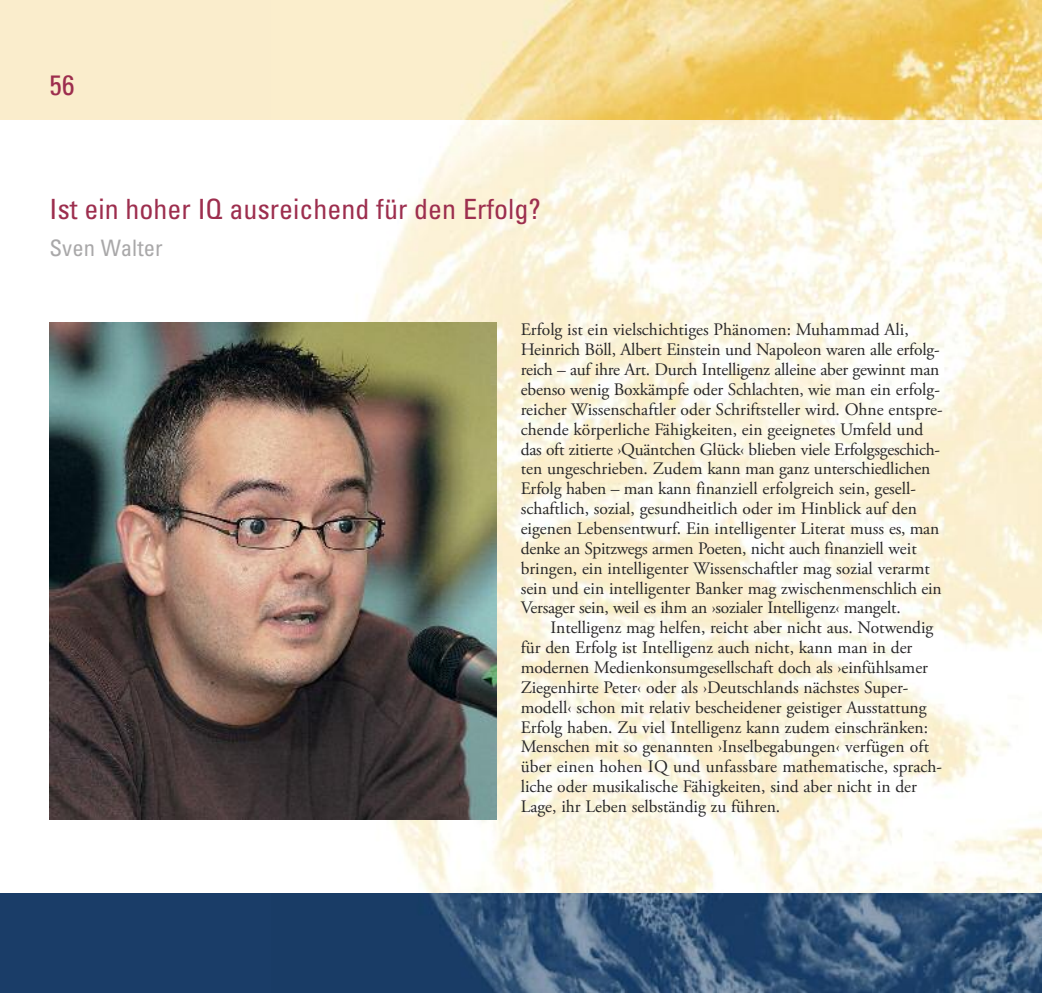
<style>
.page{position:relative;width:1042px;height:993px;background:#fff}
.page>*{position:absolute;margin:0;border:0;box-sizing:border-box;transform-origin:0 0}
.t1{font:condensed 28px "Univers";color:#9d2e4e}
.t2{font:condensed 22.75px "Univers";color:#a9a8a9}
.t3{font:17.5px/19.8px "Adobe Garamond Pro";color:#272627}
</style>
<div class="page">
<img style="left:272px;top:119px;width:770px;height:774px">
<div style="left:0;top:0;width:1042px;height:119px;background:#faedcc"></div>
<img style="left:465px;top:0;width:577px;height:119px">
<div style="left:0;top:893px;width:1042px;height:99px;background:#1a3d68"></div>
<img style="left:430px;top:893px;width:612px;height:99px">
<img style="left:50px;top:322px;width:446px;height:497px">
<h1 class="t1" style="left:50px;top:69px;width:26px">56</h1>
<h1 class="t1" style="left:50px;top:193px;width:493px">Ist ein hoher IQ ausreichend für den Erfolg?</h1>
<h2 class="t2" style="left:50px;top:235px;width:114px">Sven Walter</h2>
<p class="t3" style="left:521px;top:321px;width:423px">Erfolg ist ein vielschichtiges Phänomen: Muhammad Ali, Heinrich Böll, Albert Einstein und Napoleon waren alle erfolg&shy;reich – auf ihre Art. Durch Intelligenz alleine aber gewinnt man ebenso wenig Boxkämpfe oder Schlachten, wie man ein erfolg&shy;reicher Wissenschaftler oder Schriftsteller wird. Ohne entspre&shy;chende körperliche Fähigkeiten, ein geeignetes Umfeld und das oft zitierte ›Quäntchen Glück‹ blieben viele Erfolgsgeschich&shy;ten ungeschrieben. Zudem kann man ganz unterschiedlichen Erfolg haben – man kann finanziell erfolgreich sein, gesell&shy;schaftlich, sozial, gesundheitlich oder im Hinblick auf den eigenen Lebensentwurf. Ein intelligenter Literat muss es, man denke an Spitzwegs armen Poeten, nicht auch finanziell weit bringen, ein intelligenter Wissenschaftler mag sozial verarmt sein und ein intelligenter Banker mag zwischenmenschlich ein Versager sein, weil es ihm an ›sozialer Intelligenz‹ mangelt.</p>
<p class="t3" style="left:521px;top:619px;width:423px;text-indent:30px">Intelligenz mag helfen, reicht aber nicht aus. Notwendig für den Erfolg ist Intelligenz auch nicht, kann man in der modernen Medienkonsumgesellschaft doch als ›einfühlsamer Ziegenhirte Peter‹ oder als ›Deutschlands nächstes Super&shy;modell‹ schon mit relativ bescheidener geistiger Ausstattung Erfolg haben. Zu viel Intelligenz kann zudem einschränken:<br>Menschen mit so genannten ›Inselbegabungen‹ verfügen oft über einen hohen IQ und unfassbare mathematische, sprach&shy;liche oder musikalische Fähigkeiten, sind aber nicht in der Lage, ihr Leben selbständig zu führen.</p>
</div>
